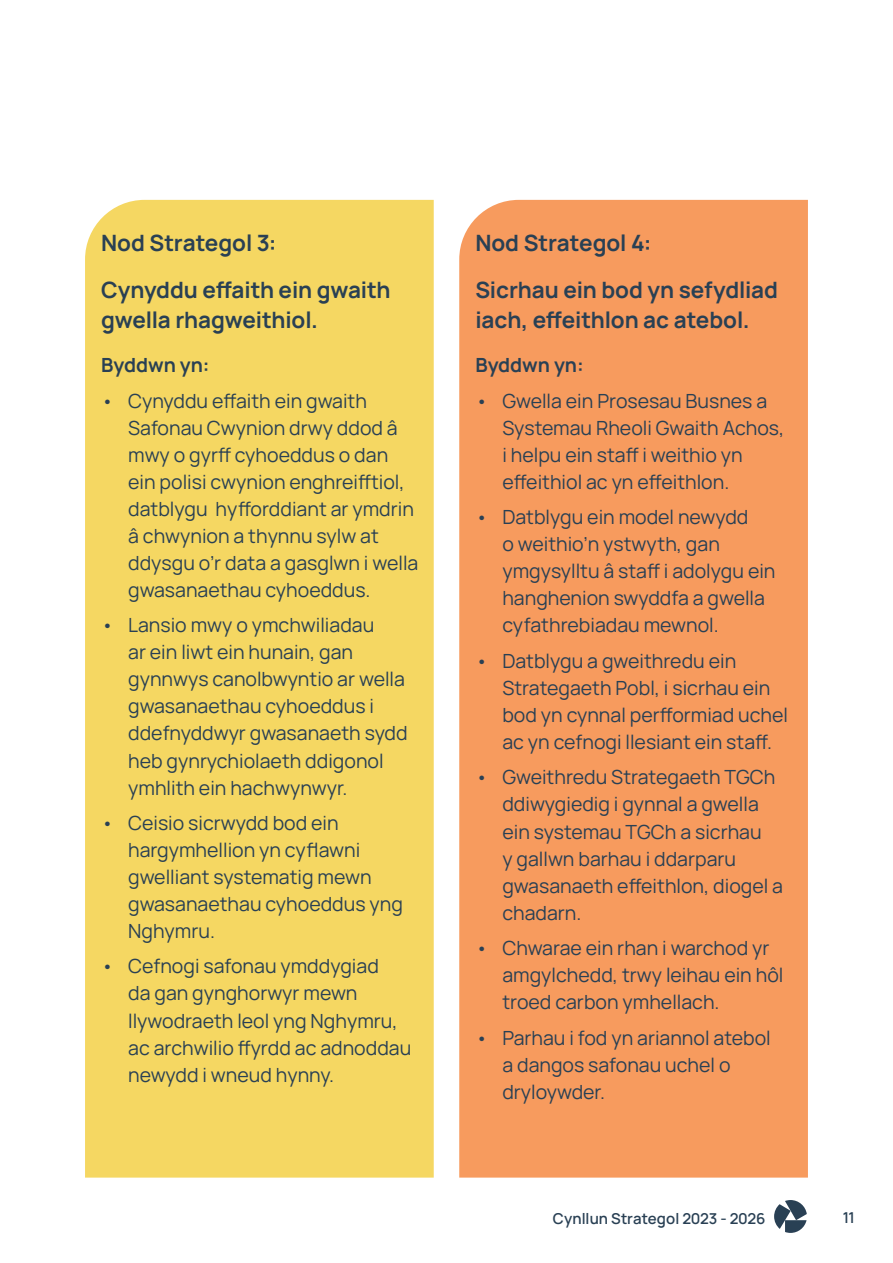
<style>
.page{position:relative;width:893px;height:1263px;background:#fff}
.page>*{position:absolute;margin:0;border:0;box-sizing:border-box;transform-origin:0 0}
.t1{font:700 22.5px/47px "Manrope";letter-spacing:-.005em;color:#294054}
.t2{font:19.5px/27px "Manrope";color:#294054}
.t3{font:700 19.5px "Manrope";color:#294054}
.t4{font:600 15px "Manrope";letter-spacing:.005em;color:#294054}
</style>
<div class="page">
<svg style="left:774px;top:1200px;width:33px;height:33px"></svg>
<div style="left:85px;top:200px;width:349px;height:977px;background:#f5d762"></div>
<div style="left:459px;top:200px;width:349px;height:977px;background:#f79b5e"></div>
<h2 class="t1" style="left:101px;top:219px;width:291px">Nod Strategol 3:<br>Cynyddu effaith ein gwaith</h2>
<h2 class="t1" style="left:101px;top:296px;width:218px">gwella rhagweithiol.</h2>
<h3 class="t3" style="left:101px;top:352px;width:110px">Byddwn yn:</h3>
<p class="t2" style="left:128px;top:386px;width:292px;text-indent:-27px">• Cynyddu effaith ein gwaith<br>Safonau Cwynion drwy ddod â mwy o gyrff cyhoeddus o dan ein polisi cwynion enghreifftiol, datblygu hyfforddiant ar ymdrin â chwynion a thynnu sylw at ddysgu o’r data a gasglwn i wella gwasanaethau cyhoeddus.</p>
<p class="t2" style="left:128px;top:611px;width:281px;text-indent:-27px">• Lansio mwy o ymchwiliadau<br>ar ein liwt ein hunain, gan gynnwys canolbwyntio ar wella gwasanaethau cyhoeddus i ddefnyddwyr gwasanaeth sydd heb gynrychiolaeth ddigonol ymhlith ein hachwynwyr.</p>
<p class="t2" style="left:128px;top:808px;width:276px;text-indent:-27px">• Ceisio sicrwydd bod ein hargymhellion yn cyflawni gwelliant systematig mewn gwasanaethau cyhoeddus yng<br>Nghymru.</p>
<p class="t2" style="left:128px;top:952px;width:285px;text-indent:-27px">• Cefnogi safonau ymddygiad<br>da gan gynghorwyr mewn llywodraeth leol yng Nghymru, ac archwilio ffyrdd ac adnoddau newydd i wneud hynny.</p>
<h2 class="t1" style="left:475px;top:219px;width:304px">Nod Strategol 4:<br>Sicrhau ein bod yn sefydliad</h2>
<h2 class="t1" style="left:475px;top:296px;width:276px">iach, effeithlon ac atebol.</h2>
<h3 class="t3" style="left:475px;top:352px;width:110px">Byddwn yn:</h3>
<p class="t2" style="left:502px;top:386px;width:283px;text-indent:-27px">• Gwella ein Prosesau Busnes a<br>Systemau Rheoli Gwaith Achos, i helpu ein staff i weithio yn effeithiol ac yn effeithlon.</p>
<p class="t2" style="left:502px;top:503px;width:275px;text-indent:-27px">• Datblygu ein model newydd<br>o weithio’n ystwyth, gan ymgysylltu â staff i adolygu ein hanghenion swyddfa a gwella cyfathrebiadau mewnol.</p>
<p class="t2" style="left:502px;top:646px;width:287px;text-indent:-27px">• Datblygu a gweithredu ein<br>Strategaeth Pobl, i sicrhau ein bod yn cynnal perfformiad uchel ac yn cefnogi llesiant ein staff.</p>
<p class="t2" style="left:502px;top:763px;width:282px;text-indent:-27px">• Gweithredu Strategaeth TGCh ddiwygiedig i gynnal a gwella ein systemau TGCh a sicrhau<br>y gallwn barhau i ddarparu gwasanaeth effeithlon, diogel a chadarn.</p>
<p class="t2" style="left:502px;top:933px;width:283px;text-indent:-27px">• Chwarae ein rhan i warchod yr amgylchedd, trwy leihau ein hôl troed carbon ymhellach.</p>
<p class="t2" style="left:502px;top:1023px;width:270px;text-indent:-27px">• Parhau i fod yn ariannol atebol a dangos safonau uchel o dryloywder.</p>
<p class="t4" style="left:553px;top:1208px;width:214px">Cynllun Strategol 2023 - 2026</p>
<p class="t4" style="left:843px;top:1206px;width:13px">11</p>
</div>
